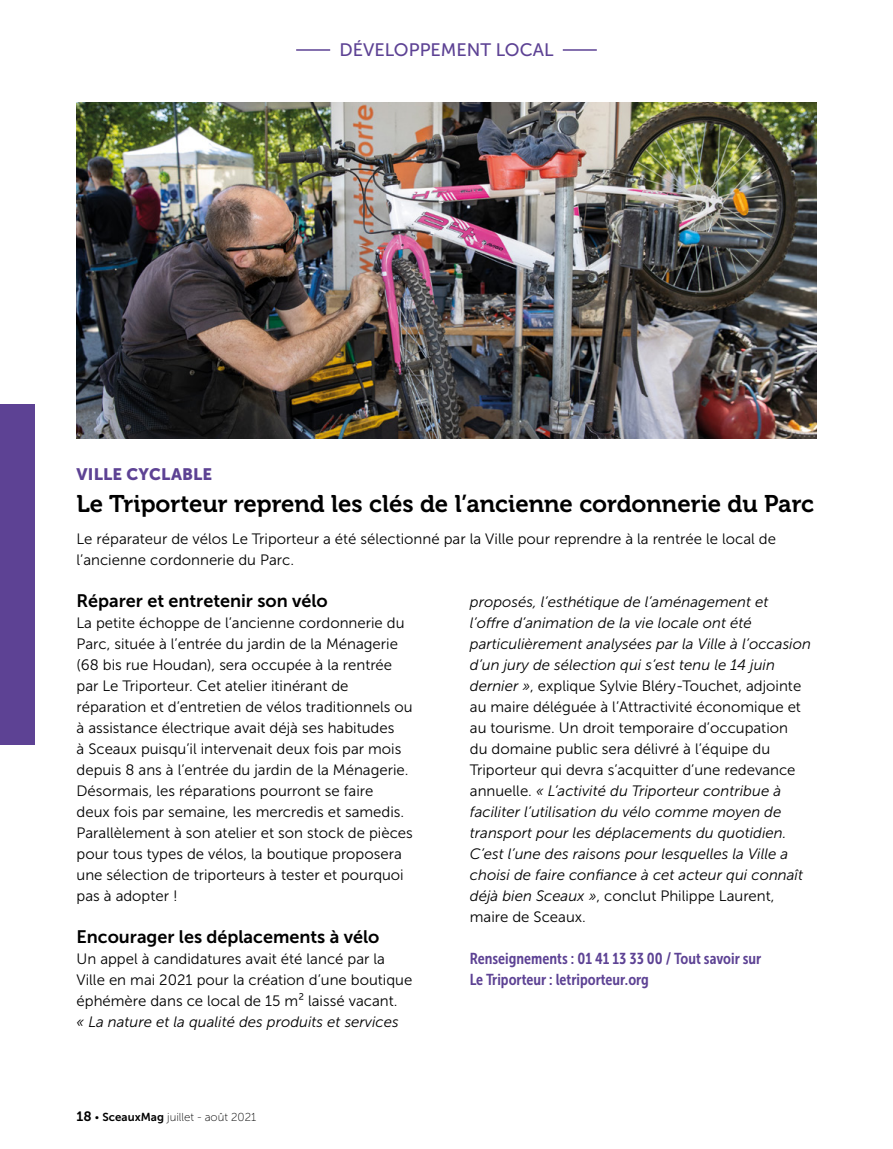
<style>
.page{position:relative;width:893px;height:1149px;background:#fff}
.page>*{position:absolute;margin:0;border:0;box-sizing:border-box;transform-origin:0 0}
.courant___Titre_1_co{font:24px "Museo 700";color:#000}
.courant___inter{font:18px "Museo Sans 700";color:#000}
.t1{font:18px "Museo Sans 500";color:#5d4294}
.courant___Surtitre{font:16.5px "Museo Sans 900";letter-spacing:.01em;color:#5d4294}
.courant___info{font:15.75px/21px "Museo Sans Cond 700";color:#5d4294}
.Courant___chapo_2_co{font:15px/21px "Museo Sans 300";color:#000}
.Courant___chapo_2_co-2{font:italic 15px/21px "Museo Sans 300";color:#000}
.t2{font:11.55px "Museo Sans 100";color:#000}
.s1{font-style:italic}
.s2{font-style:normal}
.s3{font-family:"Museo Sans 700";font-size:13.5px}
.s4{font-family:"Museo Sans 700"}
</style>
<div class="page">
<hr style="left:296px;top:49px;width:34px;height:2px;background:#5d4294">
<hr style="left:563px;top:49px;width:34px;height:2px;background:#5d4294">
<div style="left:0;top:404px;width:35px;height:340px;background:#5d4294"></div>
<img style="left:77px;top:102px;width:739px;height:336px">
<p class="t1" style="left:339px;top:40px;width:216px">DÉVELOPPEMENT LOCAL</p>
<p class="courant___Surtitre" style="left:77px;top:465px;width:137px">VILLE CYCLABLE</p>
<p class="courant___Titre_1_co" style="left:77px;top:490px;width:739px">Le Triporteur reprend les clés de l’ancienne cordonnerie du Parc</p>
<p class="Courant___chapo_2_co" style="left:77px;top:527px;width:701px">Le réparateur de vélos Le Triporteur a été sélectionné par la Ville pour reprendre à la rentrée le local de l’ancienne cordonnerie du Parc.</p>
<p class="courant___inter" style="left:77px;top:590px;width:253px">Réparer et entretenir son vélo</p>
<p class="Courant___chapo_2_co" style="left:77px;top:611px;width:338px">La petite échoppe de l’ancienne cordonnerie du Parc, située à l’entrée du jardin de la Ménagerie (68 bis rue Houdan), sera occupée à la rentrée par Le Triporteur. Cet atelier itinérant de réparation et d’entretien de vélos traditionnels ou à assistance électrique avait déjà ses habitudes<br>à Sceaux puisqu’il intervenait deux fois par mois depuis 8 ans à l’entrée du jardin de la Ménagerie.<br>Désormais, les réparations pourront se faire<br>deux fois par semaine, les mercredis et samedis.<br>Parallèlement à son atelier et son stock de pièces pour tous types de vélos, la boutique proposera une sélection de triporteurs à tester et pourquoi pas à adopter !</p>
<p class="courant___inter" style="left:77px;top:926px;width:304px">Encourager les déplacements à vélo</p>
<p class="Courant___chapo_2_co" style="left:77px;top:947px;width:337px">Un appel à candidatures avait été lancé par la Ville en mai 2021 pour la création d’une boutique éphémère dans ce local de 15 m² laissé vacant.<br><span class="s1">« La nature et la qualité des produits et services</span></p>
<p class="Courant___chapo_2_co-2" style="left:470px;top:590px;width:343px">proposés, l’esthétique de l’aménagement et l’offre d’animation de la vie locale ont été particulièrement analysées par la Ville à l’occasion d’un jury de sélection qui s’est tenu le 14 juin dernier »<span class="s2">, explique Sylvie Bléry-Touchet, adjointe au maire déléguée à l’Attractivité économique et au tourisme. Un droit temporaire d’occupation<br>du domaine public sera délivré à l’équipe du Triporteur qui devra s’acquitter d’une redevance annuelle.</span> « L’activité du Triporteur contribue à faciliter l’utilisation du vélo comme moyen de transport pour les déplacements du quotidien.<br>C’est l’une des raisons pour lesquelles la Ville a choisi de faire confiance à cet acteur qui connaît déjà bien Sceaux »<span class="s2">, conclut Philippe Laurent, maire de Sceaux.</span></p>
<p class="courant___info" style="left:470px;top:947px;width:293px">Renseignements : 01 41 13 33 00 / Tout savoir sur<br>Le Triporteur : letriporteur.org</p>
<p class="t2" style="left:77px;top:1110px;width:181px"><span class="s3">18</span> • <span class="s4">SceauxMag</span> juillet - août 2021</p>
</div>
